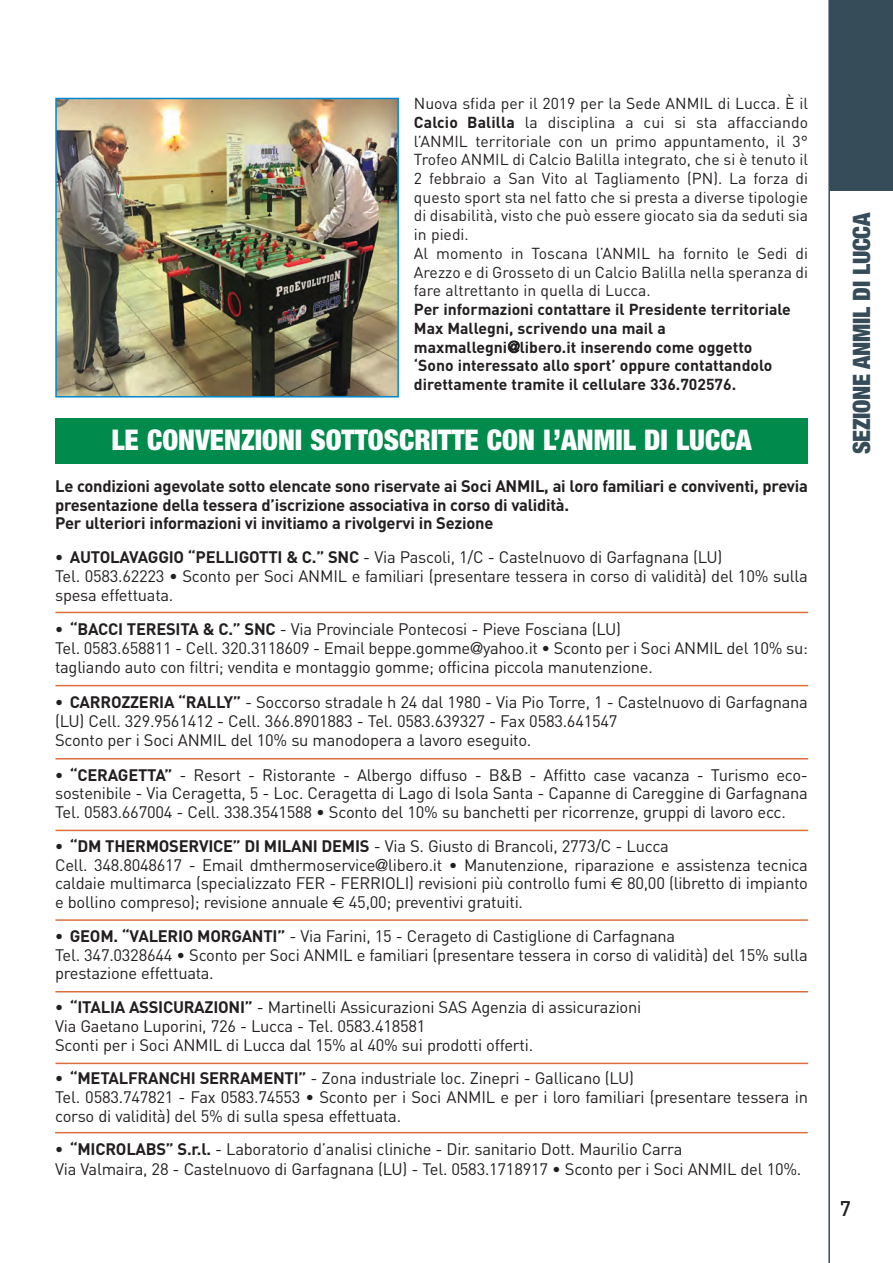
<style>
.page{position:relative;width:893px;height:1263px;background:#fff}
.page>*{position:absolute;margin:0;border:0;box-sizing:border-box;transform-origin:0 0}
.t1{font:900 condensed 28.5px "Helvetica Neue";color:#fff}
.t2{font:900 condensed 24px "Helvetica Neue";letter-spacing:-.01em;color:#364d59}
.t3{font:500 21px "DIN";color:#231f20}
.t4{font:16.5px/18.9px "DIN";letter-spacing:-.015em;color:#231f20}
.t5{font:700 16.5px/18.9px "DIN";letter-spacing:-.015em;color:#231f20}
.t6{font:15.75px/18.8px "DIN";color:#231f20;text-align:justify}
.t7{font:700 15.75px/18.8px "DIN";color:#231f20}
.s1{font-weight:700}
.s2{font-family:"Helvetica Neue";font-weight:500}
.s3{font-family:"Helvetica Neue"}
.s4{font-family:"Euro Sans"}
</style>
<div class="page">
<div style="left:55px;top:418px;width:753px;height:46px;background:#008b4c"></div>
<div style="left:829px;top:0;width:64px;height:191px;background:#364d59"></div>
<hr style="left:828px;top:0;width:2px;height:1263px;background:#364d59">
<img style="left:58px;top:101px;width:338px;height:293px">
<div style="left:55px;top:98px;width:344px;height:299px;border:2px solid #0089cf"></div>
<hr style="left:55px;top:1063px;width:753px;height:1px;background:#dc6e3d">
<hr style="left:55px;top:991px;width:753px;height:1px;background:#dc6e3d">
<hr style="left:55px;top:919px;width:753px;height:2px;background:#dc6e3d">
<hr style="left:55px;top:830px;width:753px;height:1px;background:#dc6e3d">
<hr style="left:55px;top:758px;width:753px;height:1px;background:#dc6e3d">
<hr style="left:55px;top:685px;width:753px;height:1px;background:#dc6e3d">
<hr style="left:55px;top:612px;width:753px;height:1px;background:#dc6e3d">
<hr style="left:55px;top:1132px;width:753px;height:1px;background:#dc6e3d">
<p class="t6" style="left:414px;top:96px;width:396px">Nuova sfida per il 2019 per la Sede ANMIL di Lucca. È il <span class="s1">Calcio Balilla</span> la disciplina a cui si sta affacciando l’ANMIL territoriale con un primo appuntamento, il 3° Trofeo ANMIL di Calcio Balilla integrato, che si è tenuto il 2 febbraio a San Vito al Tagliamento (PN). La forza di questo sport sta nel fatto che si presta a diverse tipologie di disabilità, visto che può essere giocato sia da seduti sia in piedi.</p>
<p class="t6" style="left:414px;top:246px;width:396px">Al momento in Toscana l’ANMIL ha fornito le Sedi di Arezzo e di Grosseto di un Calcio Balilla nella speranza di fare altrettanto in quella di Lucca.</p>
<p class="t7" style="left:414px;top:302px;width:378px">Per informazioni contattare il Presidente territoriale<br>Max Mallegni, scrivendo una mail a maxmallegni<span class="s2">@</span>libero.it inserendo come oggetto</p>
<p class="t7" style="left:414px;top:358px;width:360px">‘Sono interessato allo sport’ oppure contattandolo direttamente tramite il cellulare 336.702576.</p>
<p class="t1" style="left:111px;top:424px;width:642px">LE CONVENZIONI SOTTOSCRITTE CON L’ANMIL DI LUCCA</p>
<p class="t5" style="left:55px;top:478px;width:754px">Le condizioni agevolate sotto elencate sono riservate ai Soci ANMIL, ai loro familiari e conviventi, previa presentazione della tessera d’iscrizione associativa in corso di validità.</p>
<p class="t5" style="left:55px;top:516px;width:440px">Per ulteriori informazioni vi invitiamo a rivolgervi in Sezione</p>
<p class="t4" style="left:55px;top:549px;width:669px"><span class="s1">• AUTOLAVAGGIO “PELLIGOTTI &amp; C.” SNC</span> - Via Pascoli, 1/C - Castelnuovo di Garfagnana (LU)</p>
<p class="t4" style="left:55px;top:568px;width:754px">Tel. 0583.62223 • Sconto per Soci ANMIL e familiari (presentare tessera in corso di validità) del 10% sulla spesa effettuata.</p>
<p class="t4" style="left:55px;top:622px;width:567px"><span class="s1">• “BACCI TERESITA &amp; C.” SNC</span> - Via Provinciale Pontecosi - Pieve Fosciana (LU)</p>
<p class="t4" style="left:55px;top:641px;width:754px">Tel. 0583.658811 - Cell. 320.3118609 - Email beppe.gomme<span class="s3">@</span>yahoo.it • Sconto per i Soci ANMIL del 10% su: tagliando auto con filtri; vendita e montaggio gomme; officina piccola manutenzione.</p>
<p class="t4" style="left:55px;top:694px;width:754px"><span class="s1">• CARROZZERIA “RALLY”</span> - Soccorso stradale h 24 dal 1980 - Via Pio Torre, 1 - Castelnuovo di Garfagnana (LU) Cell. 329.9561412 - Cell. 366.8901883 - Tel. 0583.639327 - Fax 0583.641547</p>
<p class="t4" style="left:55px;top:732px;width:478px">Sconto per i Soci ANMIL del 10% su manodopera a lavoro eseguito.</p>
<p class="t4" style="left:55px;top:767px;width:754px;text-align:justify"><span class="s1">• “CERAGETTA”</span> - Resort - Ristorante - Albergo diffuso - B&amp;B - Affitto case vacanza - Turismo eco&shy;sostenibile - Via Ceragetta, 5 - Loc. Ceragetta di Lago di Isola Santa - Capanne di Careggine di Garfagnana Tel. 0583.667004 - Cell. 338.3541588 • Sconto del 10% su banchetti per ricorrenze, gruppi di lavoro ecc.</p>
<p class="t4" style="left:55px;top:838px;width:615px"><span class="s1">• “DM THERMOSERVICE” DI MILANI DEMIS</span> - Via S. Giusto di Brancoli, 2773/C - Lucca</p>
<p class="t4" style="left:55px;top:857px;width:754px;text-align:justify">Cell. 348.8048617 - Email dmthermoservice<span class="s3">@</span>libero.it • Manutenzione, riparazione e assistenza tecnica caldaie multimarca (specializzato FER - FERRIOLI) revisioni più controllo fumi <span class="s4">€</span> 80,00 (libretto di impianto e bollino compreso); revisione annuale <span class="s4">€</span> 45,00; preventivi gratuiti.</p>
<p class="t4" style="left:55px;top:928px;width:622px"><span class="s1">• GEOM. “VALERIO MORGANTI”</span> - Via Farini, 15 - Cerageto di Castiglione di Carfagnana</p>
<p class="t4" style="left:55px;top:947px;width:754px">Tel. 347.0328644 • Sconto per Soci ANMIL e familiari (presentare tessera in corso di validità) del 15% sulla prestazione effettuata.</p>
<p class="t4" style="left:55px;top:999px;width:588px"><span class="s1">• “ITALIA ASSICURAZIONI”</span> - Martinelli Assicurazioni SAS Agenzia di assicurazioni</p>
<p class="t4" style="left:55px;top:1018px;width:372px">Via Gaetano Luporini, 726 - Lucca - Tel. 0583.418581</p>
<p class="t4" style="left:55px;top:1037px;width:480px">Sconti per i Soci ANMIL di Lucca dal 15% al 40% sui prodotti offerti.</p>
<p class="t4" style="left:55px;top:1070px;width:580px"><span class="s1">• “METALFRANCHI SERRAMENTI”</span> - Zona industriale loc. Zinepri - Gallicano (LU)</p>
<p class="t4" style="left:55px;top:1089px;width:754px">Tel. 0583.747821 - Fax 0583.74553 • Sconto per i Soci ANMIL e per i loro familiari (presentare tessera in corso di validità) del 5% di sulla spesa effettuata.</p>
<p class="t4" style="left:55px;top:1141px;width:629px"><span class="s1">• “MICROLABS” S.r.l.</span> - Laboratorio d’analisi cliniche - Dir. sanitario Dott. Maurilio Carra</p>
<p class="t4" style="left:55px;top:1161px;width:748px">Via Valmaira, 28 - Castelnuovo di Garfagnana (LU) - Tel. 0583.1718917 • Sconto per i Soci ANMIL del 10%.</p>
<p class="t2" style="left:848px;top:454px;width:243px;rotate:-90deg">SEZIONE ANMIL DI LUCCA</p>
<p class="t3" style="left:840px;top:1201px;width:13px">7</p>
</div>
